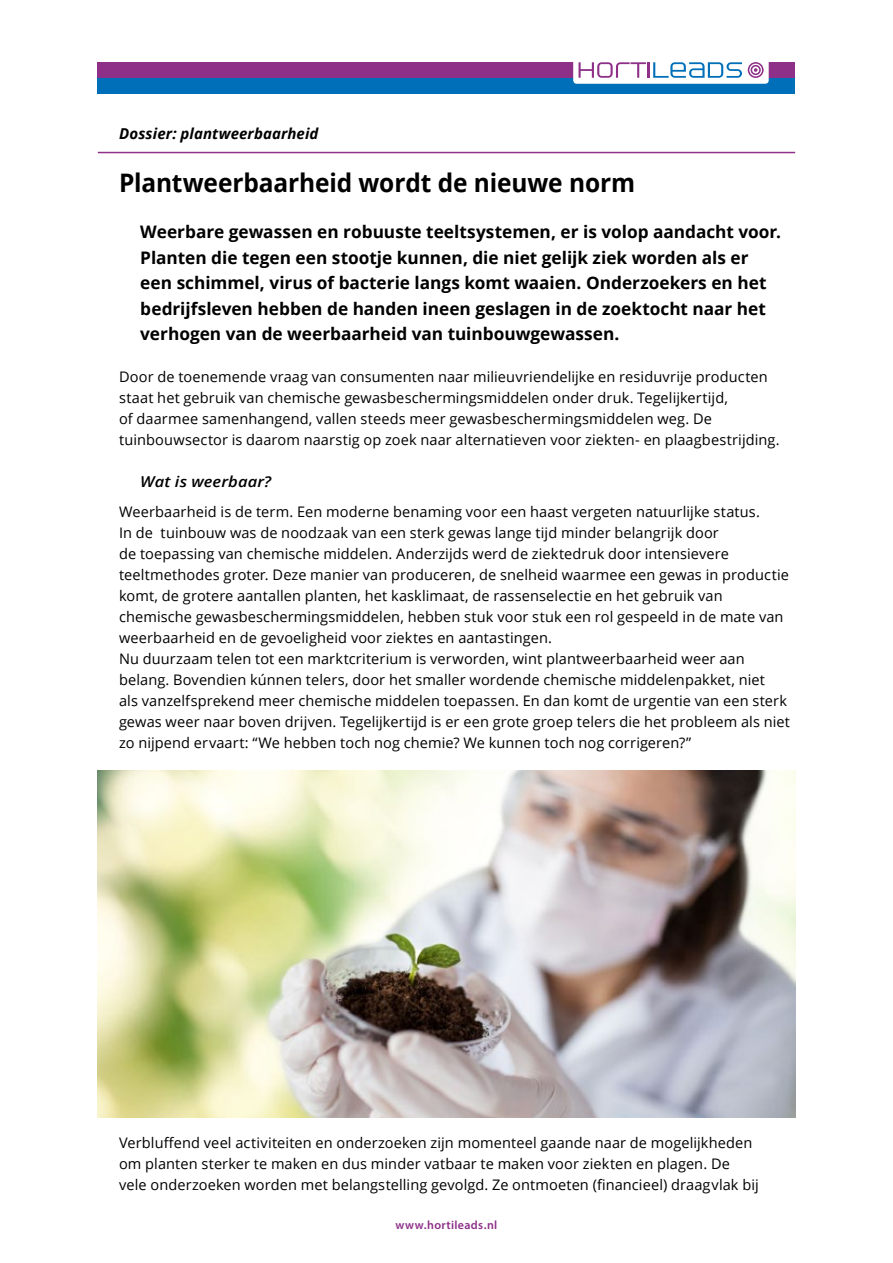
<style>
.page{position:relative;width:893px;height:1263px;background:#fff}
.page>*{position:absolute;margin:0;border:0;box-sizing:border-box;transform-origin:0 0}
.t1{font:700 25.5px "Open Sans";letter-spacing:-.005em;color:#000;scale:.96 1}
.t2{font:700 17.25px/25.5px "Open Sans";color:#000}
.t3{font:italic 700 15px "Open Sans";letter-spacing:.005em;color:#000}
.t4{font:italic 600 15px "Open Sans";letter-spacing:.01em;color:#000;scale:1.1 1}
.t5{font:14.55px/21px "Open Sans";letter-spacing:.01em;color:#000}
.t6{font:600 12px "Myriad Pro";letter-spacing:.03em;color:#8e2f88}
</style>
<div class="page">
<div style="left:98px;top:62px;width:697px;height:16px;background:#8e2f88"></div>
<div style="left:98px;top:78px;width:697px;height:16px;background:#006fb9"></div>
<div style="left:573px;top:52px;width:196px;height:32px;background:#fff;border-radius:3px"></div>
<svg style="left:578px;top:62px;width:164px;height:16px"></svg>
<svg style="left:748px;top:62px;width:16px;height:16px"></svg>
<hr style="left:98px;top:152px;width:697px;height:1px;background:#8e2f88">
<img style="left:98px;top:771px;width:697px;height:346px">
<p class="t3" style="left:119px;top:123px;width:201px">Dossier: plantweerbaarheid</p>
<h1 class="t1" style="left:119px;top:164px;width:539px">Plantweerbaarheid wordt de nieuwe norm</h1>
<p class="t2" style="left:140px;top:219px;width:642px">Weerbare gewassen en robuuste teeltsystemen, er is volop aandacht voor.<br>Planten die tegen een stootje kunnen, die niet gelijk ziek worden als er een schimmel, virus of bacterie langs komt waaien. Onderzoekers en het bedrijfsleven hebben de handen ineen geslagen in de zoektocht naar het verhogen van de weerbaarheid van tuinbouwgewassen.</p>
<p class="t5" style="left:119px;top:366px;width:662px">Door de toenemende vraag van consumenten naar milieuvriendelijke en residuvrije producten staat het gebruik van chemische gewasbeschermingsmiddelen onder druk. Tegelijkertijd,<br>of daarmee samenhangend, vallen steeds meer gewasbeschermingsmiddelen weg. De tuinbouwsector is daarom naarstig op zoek naar alternatieven voor ziekten- en plaagbestrijding.</p>
<p class="t4" style="left:140px;top:471px;width:120px">Wat is weerbaar?</p>
<p class="t5" style="left:119px;top:500px;width:672px">Weerbaarheid is de term. Een moderne benaming voor een haast vergeten natuurlijke status.<br>In de tuinbouw was de noodzaak van een sterk gewas lange tijd minder belangrijk door<br>de toepassing van chemische middelen. Anderzijds werd de ziektedruk door intensievere teeltmethodes groter. Deze manier van produceren, de snelheid waarmee een gewas in productie komt, de grotere aantallen planten, het kasklimaat, de rassenselectie en het gebruik van chemische gewasbeschermingsmiddelen, hebben stuk voor stuk een rol gespeeld in de mate van weerbaarheid en de gevoeligheid voor ziektes en aantastingen.<br>Nu duurzaam telen tot een marktcriterium is verworden, wint plantweerbaarheid weer aan belang. Bovendien kúnnen telers, door het smaller wordende chemische middelenpakket, niet<br>als vanzelfsprekend meer chemische middelen toepassen. En dan komt de urgentie van een sterk gewas weer naar boven drijven. Tegelijkertijd is er een grote groep telers die het probleem als niet zo nijpend ervaart: “We hebben toch nog chemie? We kunnen toch nog corrigeren?”</p>
<p class="t5" style="left:119px;top:1132px;width:641px">Verbluffend veel activiteiten en onderzoeken zijn momenteel gaande naar de mogelijkheden om planten sterker te maken en dus minder vatbaar te maken voor ziekten en plagen. De vele onderzoeken worden met belangstelling gevolgd. Ze ontmoeten (financieel) draagvlak bij</p>
<p class="t6" style="left:396px;top:1218px;width:103px">www.hortileads.nl</p>
</div>
